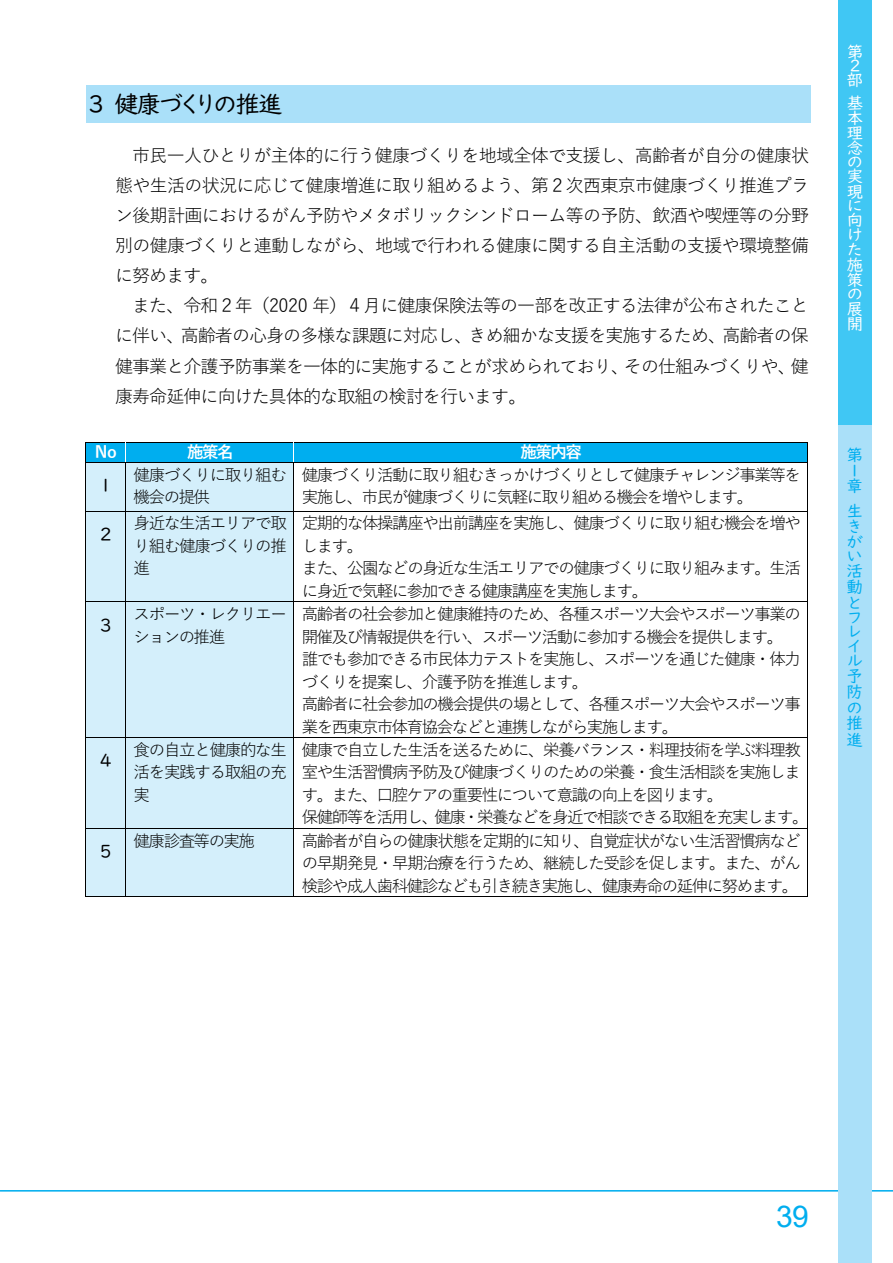
<style>
.page{position:relative;width:893px;height:1263px;background:#fff}
.page>*{position:absolute;margin:0;border:0;box-sizing:border-box;transform-origin:0 0}
.t1{font:30px "Arial";color:#00aeef}
.t2{font:24px "UD Digi Kyokasho NK R";letter-spacing:-.035em;color:#000}
.t3{font:18px/30.2px "Yu Gothic";letter-spacing:-.05em;color:#000;text-align:justify}
.t4{font:18px "UD Digi Kyokasho NK R";color:#000}
.t5{font:16.5px/22.5px "Yu Gothic";letter-spacing:-.085em;color:#000}
.t6{font:16.5px/15.1px "UD Digi Kyokasho NK R";color:#00aeef}
.t7{font:16.5px/14.9px "UD Digi Kyokasho NK R";color:#fff}
.t8{font:700 16.5px "Yu Gothic";letter-spacing:-.085em;color:#fff}
</style>
<div class="page">
<hr style="left:0;top:1190px;width:893px;height:1px;background:#00aeef">
<div style="left:838px;top:425px;width:34px;height:838px;background:#aae0f9"></div>
<div style="left:838px;top:0;width:34px;height:425px;background:#40c7f4"></div>
<div style="left:86px;top:85px;width:724px;height:37px;background:#aae0f9"></div>
<div style="left:86px;top:442px;width:39px;height:20px;background:#00aeef"></div>
<div style="left:126px;top:442px;width:167px;height:20px;background:#00aeef"></div>
<div style="left:294px;top:442px;width:513px;height:20px;background:#00aeef"></div>
<hr style="left:85px;top:442px;width:723px;height:1px;background:#000">
<svg style="left:85px;top:443px;width:1px;height:19px"></svg>
<svg style="left:807px;top:443px;width:1px;height:19px"></svg>
<div style="left:86px;top:463px;width:39px;height:48px;background:#d4effb"></div>
<div style="left:126px;top:463px;width:167px;height:48px;background:#d4effb"></div>
<hr style="left:85px;top:462px;width:723px;height:1px;background:#000">
<hr style="left:85px;top:463px;width:1px;height:48px;background:#000">
<hr style="left:125px;top:463px;width:1px;height:48px;background:#000">
<hr style="left:293px;top:463px;width:1px;height:48px;background:#000">
<hr style="left:807px;top:463px;width:1px;height:48px;background:#000">
<div style="left:86px;top:511px;width:39px;height:90px;background:#d4effb"></div>
<div style="left:126px;top:511px;width:167px;height:90px;background:#d4effb"></div>
<hr style="left:85px;top:511px;width:723px;height:1px;background:#000">
<hr style="left:85px;top:511px;width:1px;height:90px;background:#000">
<hr style="left:125px;top:511px;width:1px;height:90px;background:#000">
<hr style="left:293px;top:511px;width:1px;height:90px;background:#000">
<hr style="left:807px;top:511px;width:1px;height:90px;background:#000">
<div style="left:86px;top:602px;width:39px;height:135px;background:#d4effb"></div>
<div style="left:126px;top:602px;width:167px;height:135px;background:#d4effb"></div>
<hr style="left:85px;top:601px;width:723px;height:1px;background:#000">
<hr style="left:85px;top:602px;width:1px;height:135px;background:#000">
<hr style="left:125px;top:602px;width:1px;height:135px;background:#000">
<hr style="left:293px;top:602px;width:1px;height:135px;background:#000">
<hr style="left:807px;top:602px;width:1px;height:135px;background:#000">
<div style="left:86px;top:738px;width:39px;height:90px;background:#d4effb"></div>
<div style="left:126px;top:738px;width:167px;height:90px;background:#d4effb"></div>
<hr style="left:85px;top:737px;width:723px;height:1px;background:#000">
<hr style="left:85px;top:738px;width:1px;height:90px;background:#000">
<hr style="left:125px;top:738px;width:1px;height:90px;background:#000">
<hr style="left:293px;top:738px;width:1px;height:90px;background:#000">
<hr style="left:807px;top:738px;width:1px;height:90px;background:#000">
<div style="left:86px;top:829px;width:39px;height:67px;background:#d4effb"></div>
<div style="left:126px;top:829px;width:167px;height:67px;background:#d4effb"></div>
<hr style="left:85px;top:828px;width:723px;height:1px;background:#000">
<hr style="left:85px;top:829px;width:1px;height:68px;background:#000">
<hr style="left:85px;top:896px;width:40px;height:1px;background:#000">
<hr style="left:125px;top:829px;width:1px;height:68px;background:#000">
<hr style="left:126px;top:896px;width:167px;height:1px;background:#000">
<hr style="left:293px;top:829px;width:1px;height:68px;background:#000">
<hr style="left:294px;top:896px;width:513px;height:1px;background:#000">
<hr style="left:807px;top:829px;width:1px;height:68px;background:#000">
<h2 class="t2" style="left:88px;top:92px;width:196px">３ 健康づくりの推進</h2>
<p class="t3" style="left:115px;top:141px;width:695px;text-indent:17px">市⺠⼀⼈ひとりが主体的に⾏う健康づくりを地域全体で⽀援し、⾼齢者が⾃分の健康状態や⽣活の状況に応じて健康増進に取り組めるよう、第２次⻄東京市健康づくり推進プラン後期計画におけるがん予防やメタボリックシンドローム等の予防、飲酒や喫煙等の分野別の健康づくりと連動しながら、地域で⾏われる健康に関する⾃主活動の⽀援や環境整備に努めます。</p>
<p class="t3" style="left:115px;top:291px;width:695px;text-indent:17px">また、令和２年（2020 年）４⽉に健康保険法等の⼀部を改正する法律が公布されたことに伴い、⾼齢者の⼼⾝の多様な課題に対応し、きめ細かな⽀援を実施するため、⾼齢者の保健事業と介護予防事業を⼀体的に実施することが求められており、その仕組みづくりや、健康寿命延伸に向けた具体的な取組の検討を⾏います。</p>
<p class="t8" style="left:95px;top:444px;width:23px">No</p>
<p class="t8" style="left:187px;top:444px;width:48px">施策名</p>
<p class="t8" style="left:521px;top:444px;width:63px">施策内容</p>
<p class="t4" style="left:100px;top:476px;width:13px">1</p>
<p class="t5" style="left:134px;top:464px;width:155px">健康づくりに取り組む機会の提供</p>
<p class="t5" style="left:302px;top:464px;width:501px">健康づくり活動に取り組むきっかけづくりとして健康チャレンジ事業等を実施し、市⺠が健康づくりに気軽に取り組める機会を増やします。</p>
<p class="t4" style="left:100px;top:525px;width:13px">2</p>
<p class="t5" style="left:134px;top:513px;width:155px;text-align:justify">⾝近な⽣活エリアで取り組む健康づくりの推進</p>
<p class="t5" style="left:302px;top:513px;width:501px">定期的な体操講座や出前講座を実施し、健康づくりに取り組む機会を増やします。<br>また、公園などの⾝近な⽣活エリアでの健康づくりに取り組みます。⽣活に⾝近で気軽に参加できる健康講座を実施します。</p>
<p class="t4" style="left:100px;top:616px;width:13px">3</p>
<p class="t5" style="left:134px;top:603px;width:155px">スポーツ・レクリエーションの推進</p>
<p class="t5" style="left:302px;top:603px;width:501px">⾼齢者の社会参加と健康維持のため、各種スポーツ⼤会やスポーツ事業の開催及び情報提供を⾏い、スポーツ活動に参加する機会を提供します。誰でも参加できる市⺠体⼒テストを実施し、スポーツを通じた健康・体⼒づくりを提案し、介護予防を推進します。<br>⾼齢者に社会参加の機会提供の場として、各種スポーツ⼤会やスポーツ事業を⻄東京市体育協会などと連携しながら実施します。</p>
<p class="t4" style="left:100px;top:751px;width:13px">4</p>
<p class="t5" style="left:134px;top:739px;width:155px;text-align:justify">⾷の⾃⽴と健康的な⽣活を実践する取組の充実</p>
<p class="t5" style="left:302px;top:739px;width:508px">健康で⾃⽴した⽣活を送るために、栄養バランス・料理技術を学ぶ料理教室や⽣活習慣病予防及び健康づくりのための栄養・⾷⽣活相談を実施します。また、⼝腔ケアの重要性について意識の向上を図ります。<br>保健師等を活⽤し、健康・栄養などを⾝近で相談できる取組を充実します。</p>
<p class="t4" style="left:100px;top:842px;width:13px">5</p>
<p class="t5" style="left:134px;top:830px;width:123px">健康診査等の実施</p>
<p class="t5" style="left:302px;top:830px;width:501px;text-align:justify">⾼齢者が⾃らの健康状態を定期的に知り、⾃覚症状がない⽣活習慣病などの早期発⾒・早期治療を⾏うため、継続した受診を促します。また、がん検診や成⼈⻭科健診なども引き続き実施し、健康寿命の延伸に努めます。</p>
<p class="t7" style="left:847px;top:45px;width:18px">第<br>２</p>
<p class="t7" style="left:847px;top:70px;width:18px;line-height:22.6px">部基</p>
<p class="t7" style="left:847px;top:111px;width:18px;text-align:justify">本理念の実現に</p>
<p class="t7" style="left:847px;top:214px;width:18px;text-align:justify">向けた施策の展開</p>
<p class="t6" style="left:846px;top:448px;width:18px;line-height:16.5px">第<br>１</p>
<p class="t6" style="left:846px;top:475px;width:18px;line-height:24.8px">章生</p>
<p class="t6" style="left:846px;top:521px;width:18px;text-align:justify">きがい</p>
<p class="t6" style="left:846px;top:564px;width:18px;text-align:justify">活動とフレイ</p>
<p class="t6" style="left:846px;top:656px;width:18px;line-height:13.6px">ル予</p>
<p class="t6" style="left:846px;top:685px;width:18px;line-height:16.5px">防の</p>
<p class="t6" style="left:846px;top:716px;width:18px;line-height:16.5px">推進</p>
<h1 class="t1" style="left:776px;top:1200px;width:34px">39</h1>
</div>
